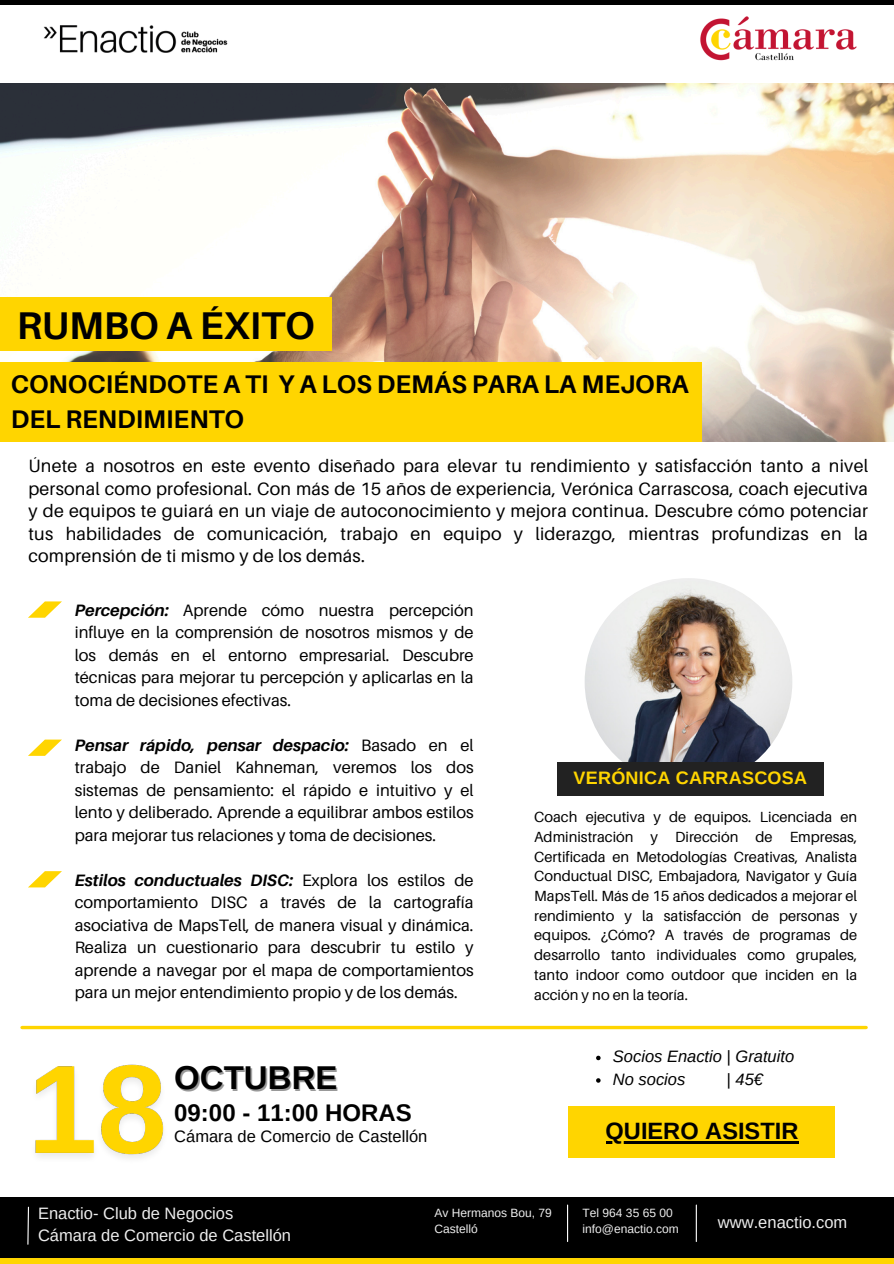
<style>
.page{position:relative;width:894px;height:1264px;background:#fff}
.page>*{position:absolute;margin:0;border:0;box-sizing:border-box;transform-origin:0 0}
.t1{font:700 38.7px "Aileron";color:#000}
.t2{font:700 33px "Arimo";color:#000}
.t3{font:700 25.5px/34.8px "Aileron";color:#000}
.t4{font:700 24px "Arimo";color:#000}
.t5{font:700 23.55px "Arimo";color:#000}
.t6{font:700 18px "Arimo";letter-spacing:.015em;color:#ffd500}
.t7{font:17.85px/22.5px "Aileron";letter-spacing:.015em;color:#000;text-align:justify}
.t8{font:16.5px/22.5px "Aileron";color:#000;text-align:justify}
.t9{font:16.5px/22.5px "Arimo";color:#eee}
.t10{font:italic 16.5px "Arimo";color:#000}
.t11{font:16.5px "Arimo";color:#000}
.t12{font:14.7px/19.6px "Aileron";color:#000;text-align:justify}
.t13{font:12px "Arimo";color:#eee}
.s1{font-weight:700;font-style:italic}
</style>
<div class="page">
<div style="left:0;top:1257px;width:893px;height:6px;background:#ffd500"></div>
<img style="left:700px;top:16px;width:157px;height:45px">
<div style="left:0;top:0;width:893px;height:5px;background:#000"></div>
<div style="left:0;top:1196px;width:893px;height:61px;background:#000"></div>
<svg style="left:27px;top:1206px;width:2px;height:39px"></svg>
<hr style="left:567px;top:1204px;width:1px;height:37px;background:#fff">
<hr style="left:695px;top:1204px;width:1px;height:37px;background:#fff">
<div style="left:568px;top:1105px;width:267px;height:52px;background:#ffd500"></div>
<hr style="left:605px;top:1141px;width:193px;height:2px;background:#000">
<img style="left:43px;top:25px;width:185px;height:28px">
<img style="left:0;top:83px;width:893px;height:358px">
<img style="left:35px;top:1064px;width:129px;height:94px">
<svg style="left:22px;top:1025px;width:843px;height:4px;fill:#ffd500"></svg>
<div style="left:0;top:298px;width:332px;height:53px;background:#ffd500"></div>
<div style="left:0;top:362px;width:701px;height:79px;background:#ffd500"></div>
<img style="left:584px;top:578px;width:208px;height:207px;border-radius:50%">
<div style="left:557px;top:763px;width:266px;height:33px;background:#222"></div>
<svg style="left:28px;top:601px;width:34px;height:16px"></svg>
<svg style="left:29px;top:739px;width:33px;height:16px"></svg>
<svg style="left:28px;top:871px;width:34px;height:16px"></svg>
<svg style="left:596px;top:1055px;width:4px;height:5px"></svg>
<svg style="left:596px;top:1078px;width:4px;height:4px"></svg>
<h5 class="t1" style="left:17px;top:301px;width:299px">RUMBO A ÉXITO</h5>
<h5 class="t3" style="left:11px;top:366px;width:679px">CONOCIÉNDOTE A TI Y A LOS DEMÁS PARA LA MEJORA<br>DEL RENDIMIENTO</h5>
<p class="t7" style="left:28px;top:454px;width:840px">Únete a nosotros en este evento diseñado para elevar tu rendimiento y satisfacción tanto a nivel personal como profesional. Con más de 15 años de experiencia, Verónica Carrascosa, coach ejecutiva y de equipos te guiará en un viaje de autoconocimiento y mejora continua. Descubre cómo potenciar tus habilidades de comunicación, trabajo en equipo y liderazgo, mientras profundizas en la comprensión de ti mismo y de los demás.</p>
<h5 class="t8" style="left:75px;top:598px;width:400px"><span class="s1">Percepción:</span> Aprende cómo nuestra percepción influye en la comprensión de nosotros mismos y de los demás en el entorno empresarial. Descubre técnicas para mejorar tu percepción y aplicarlas en la toma de decisiones efectivas.</h5>
<h5 class="t8" style="left:75px;top:733px;width:400px"><span class="s1">Pensar rápido, pensar despacio:</span> Basado en el trabajo de Daniel Kahneman, veremos los dos sistemas de pensamiento: el rápido e intuitivo y el lento y deliberado. Aprende a equilibrar ambos estilos para mejorar tus relaciones y toma de decisiones.</h5>
<p class="t8" style="left:75px;top:868px;width:400px"><span class="s1">Estilos conductuales DISC:</span> Explora los estilos de comportamiento DISC a través de la cartografía asociativa de MapsTell, de manera visual y dinámica.<br>Realiza un cuestionario para descubrir tu estilo y aprende a navegar por el mapa de comportamientos para un mejor entendimiento propio y de los demás.</p>
<h3 class="t2" style="left:174px;top:1059px;width:165px">OCTUBRE</h3>
<h1 class="t4" style="left:174px;top:1099px;width:239px">09:00 - 11:00 HORAS</h1>
<h3 class="t11" style="left:174px;top:1127px;width:254px">Cámara de Comercio de Castellón</h3>
<h5 class="t6" style="left:573px;top:767px;width:235px">VERÓNICA CARRASCOSA</h5>
<p class="t12" style="left:534px;top:807px;width:324px">Coach ejecutiva y de equipos. Licenciada en Administración y Dirección de Empresas, Certificada en Metodologías Creativas, Analista Conductual DISC, Embajadora, Navigator y Guía MapsTell. Más de 15 años dedicados a mejorar el rendimiento y la satisfacción de personas y equipos. ¿Cómo? A través de programas de desarrollo tanto individuales como grupales, tanto indoor como outdoor que inciden en la acción y no en la teoría.</p>
<p class="t10" style="left:612px;top:1047px;width:183px">Socios Enactio | Gratuito</p>
<p class="t10" style="left:612px;top:1070px;width:74px">No socios</p>
<p class="t10" style="left:726px;top:1070px;width:38px">| 45€</p>
<p class="t5" style="left:605px;top:1117px;width:194px">QUIERO ASISTIR</p>
<h4 class="t9" style="left:38px;top:1201px;width:254px">Enactio- Club de Negocios<br>Cámara de Comercio de Castellón</h4>
<h6 class="t13" style="left:434px;top:1206px;width:119px">Av Hermanos Bou, 79</h6>
<p class="t13" style="left:434px;top:1222px;width:45px">Castelló</p>
<p class="t13" style="left:582px;top:1206px;width:92px">Tel 964 35 65 00</p>
<h2 class="t13" style="left:582px;top:1222px;width:98px">info@enactio.com</h2>
<h3 class="t9" style="left:717px;top:1210px;width:131px">www.enactio.com</h3>
</div>
